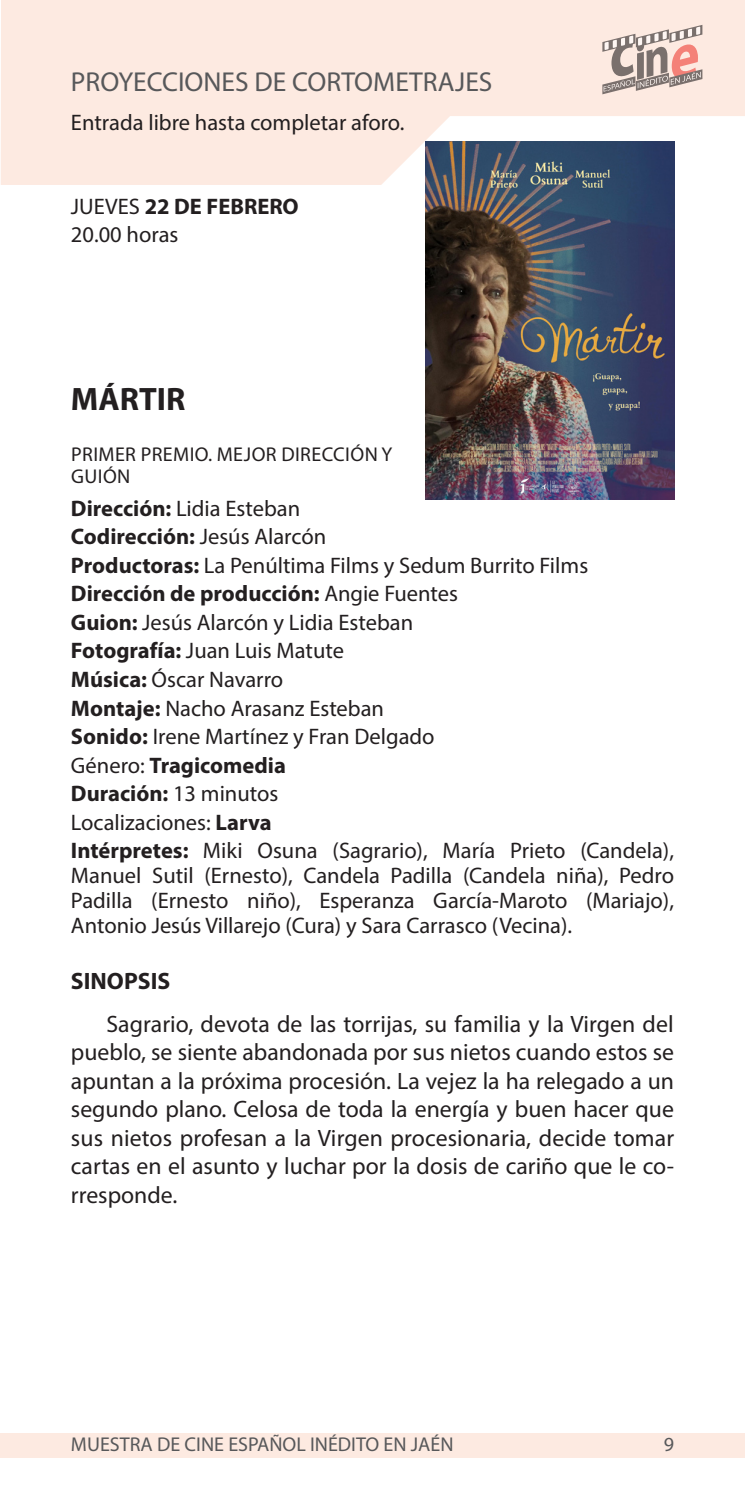
<style>
.page{position:relative;width:745px;height:1489px;background:#fff}
.page>*{position:absolute;margin:0;border:0;box-sizing:border-box;transform-origin:0 0}
.título_película{font:700 32.5px "Myriad Pro";color:#231f20}
.t1{font:27.5px "Myriad Pro";color:#57585a}
.Texto_presentacion{font:23.75px/28.5px "Myriad Pro";color:#231f20;text-align:justify}
.LADILLO_NEGRITA{font:700 23.75px "Myriad Pro";color:#231f20}
.datos_intro{font:22.5px/25px "Myriad Pro";color:#231f20;text-align:justify}
.datos_intro-2{font:700 22.5px "Myriad Pro";color:#231f20}
.Ficha_Técnica{font:22.5px "Myriad Pro";color:#231f20}
.Ficha_Técnica-2{font:700 22.5px "Myriad Pro";color:#231f20}
.t2{font:20px "Myriad Pro";color:#57585a}
.PREMIOS{font:20px/22.5px "Myriad Pro";letter-spacing:.02em;color:#231f20}
.s1{font-weight:400}
.s2{font-weight:700}
</style>
<div class="page">
<svg style="left:1px;top:0;width:743px;height:185px;fill:#fdeae1"></svg>
<div style="left:0;top:1433px;width:744px;height:24px;background:#fdeae1"></div>
<svg style="left:602px;top:25px;width:100px;height:69px"></svg>
<img style="left:425px;top:142px;width:248px;height:357px">
<p class="t1" style="left:71px;top:65px;width:422px">PROYECCIONES DE CORTOMETRAJES</p>
<p class="Ficha_Técnica" style="left:71px;top:109px;width:335px">Entrada libre hasta completar aforo.</p>
<p class="Ficha_Técnica-2" style="left:71px;top:192px;width:229px"><span class="s1">JUEVES</span> 22 DE FEBRERO</p>
<p class="Ficha_Técnica" style="left:71px;top:220px;width:109px">20.00 horas</p>
<p class="título_película" style="left:71px;top:378px;width:116px">MÁRTIR</p>
<p class="PREMIOS" style="left:71px;top:442px;width:322px">PRIMER PREMIO. MEJOR DIRECCIÓN Y<br>GUIÓN</p>
<p class="datos_intro" style="left:71px;top:495px;width:231px"><span class="s2">Dirección:</span> Lidia Esteban</p>
<p class="datos_intro-2" style="left:71px;top:522px;width:256px">Codirección: <span class="s1">Jesús Alarcón</span></p>
<p class="datos_intro" style="left:71px;top:552px;width:518px"><span class="s2">Productoras:</span> La Penúltima Films y Sedum Burrito Films</p>
<p class="datos_intro-2" style="left:71px;top:579px;width:388px">Dirección de producción: <span class="s1">Angie Fuentes</span></p>
<p class="datos_intro" style="left:71px;top:609px;width:343px"><span class="s2">Guion:</span> Jesús Alarcón y Lidia Esteban</p>
<p class="datos_intro" style="left:71px;top:638px;width:274px"><span class="s2">Fotografía:</span> Juan Luis Matute</p>
<p class="datos_intro" style="left:71px;top:666px;width:214px"><span class="s2">Música:</span> Óscar Navarro</p>
<p class="datos_intro" style="left:71px;top:695px;width:314px"><span class="s2">Montaje:</span> Nacho Arasanz Esteban</p>
<p class="datos_intro" style="left:71px;top:723px;width:365px"><span class="s2">Sonido:</span> Irene Martínez y Fran Delgado</p>
<p class="datos_intro-2" style="left:71px;top:750px;width:216px"><span class="s1">Género:</span> Tragicomedia</p>
<p class="datos_intro-2" style="left:71px;top:779px;width:209px">Duración: <span class="s1">13 minutos</span></p>
<p class="datos_intro" style="left:71px;top:809px;width:202px">Localizaciones: <span class="s2">Larva</span></p>
<p class="datos_intro" style="left:71px;top:837px;width:604px"><span class="s2">Intérpretes:</span> Miki Osuna (Sagrario), María Prieto (Candela), Manuel Sutil (Ernesto), Candela Padilla (Candela niña), Pedro Padilla (Ernesto niño), Esperanza García-Maroto (Mariajo), Antonio Jesús Villarejo (Cura) y Sara Carrasco (Vecina).</p>
<p class="LADILLO_NEGRITA" style="left:71px;top:965px;width:101px">SINOPSIS</p>
<p class="Texto_presentacion" style="left:71px;top:1009px;width:604px;text-indent:35px">Sagrario, devota de las torrijas, su familia y la Virgen del pueblo, se siente abandonada por sus nietos cuando estos se apuntan a la próxima procesión. La vejez la ha relegado a un segundo plano. Celosa de toda la energía y buen hacer que sus nietos profesan a la Virgen procesionaria, decide tomar cartas en el asunto y luchar por la dosis de cariño que le co&shy;rresponde.</p>
<p class="t2" style="left:71px;top:1431px;width:384px">MUESTRA DE CINE ESPAÑOL INÉDITO EN JAÉN</p>
<p class="t2" style="left:663px;top:1431px;width:12px">9</p>
</div>
